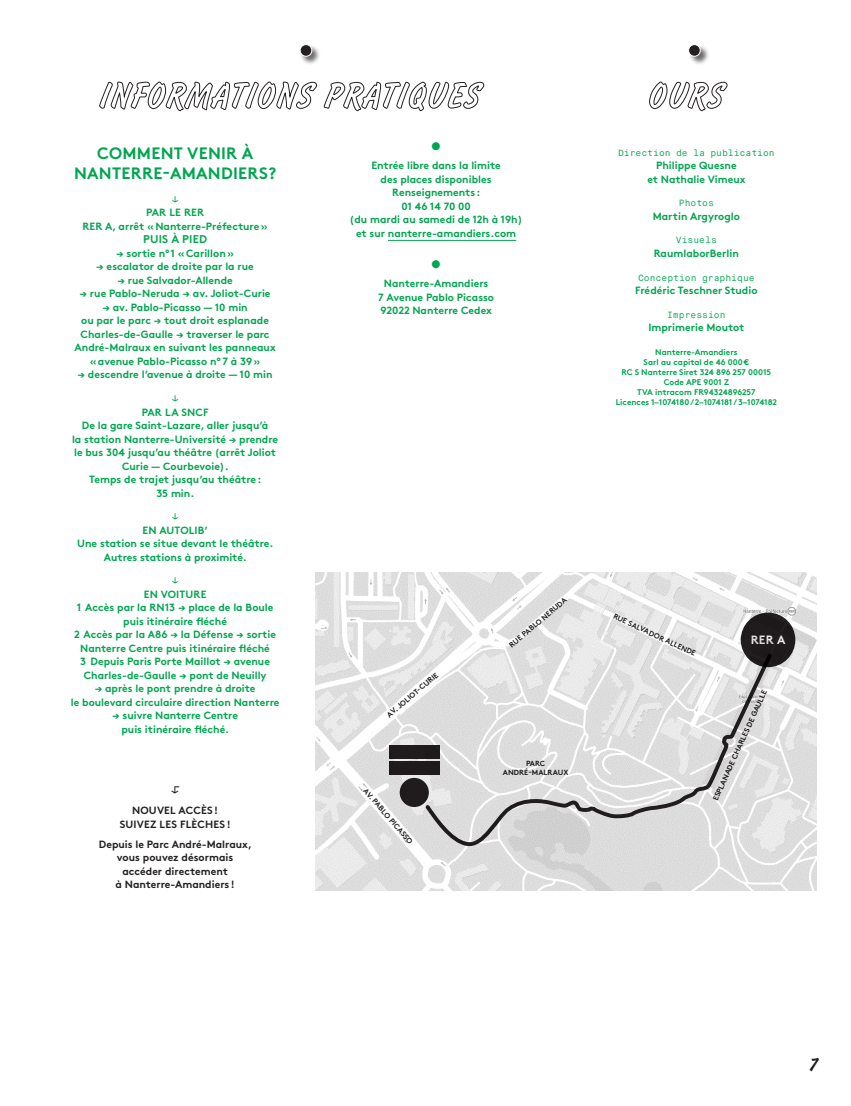
<style>
.page{position:relative;width:851px;height:1106px;background:#fff}
.page>*{position:absolute;margin:0;border:0;box-sizing:border-box;transform-origin:0 0}
.ANNEXE___TITRE{font:28.5px "Flash D Ligh";color:#00a54f}
.t1{font:19.5px "Flash D Ligh";color:#231f20}
.ANNEXE___titre_2{font:700 16.5px/20.2px "Brown";letter-spacing:.015em;color:#00a54f;text-align:center}
.t2{font:700 12px "Brown";color:#fff}
.t3{font:12px "Maison Neue Mono";color:#231f20}
.ANNEXE___titre_3{font:700 11.25px "Brown";letter-spacing:.015em;color:#00a54f}
.DISTRIBUTION___noms{font:700 10.5px/13.5px "Brown";color:#00a54f;text-align:center}
.DISTRIBUTION___noms-2{font:700 10.5px/13.5px "Brown";color:#231f20;text-align:center}
.ANNEXE___titre_3-2{font:700 10.5px "Brown";letter-spacing:.015em;color:#00a54f}
.ANNEXE___titre_3-3{font:700 10.5px/13.5px "Brown";letter-spacing:.015em;color:#231f20;text-align:center}
.INFO_IMPORTANTES{font:10.5px "Maison Neue Mono";color:#00a54f}
.DISTRIBUTION___métie{font:9px "Maison Neue Mono";color:#00a54f}
.SPECTACLE___BIOGRAPH{font:700 8.25px "Brown";color:#00a54f}
.t4{font:700 7.5px/9px "Brown";letter-spacing:.005em;color:#231f20;text-align:center}
</style>
<div class="page">
<svg style="left:99px;top:81px;width:218px;height:31px"></svg>
<svg style="left:323px;top:81px;width:161px;height:31px"></svg>
<svg style="left:649px;top:81px;width:78px;height:31px"></svg>
<hr style="left:388px;top:240px;width:128px;height:1px;background:#00a54f">
<div style="left:300px;top:44px;width:21px;height:22px;background:#231f20;opacity:.66"></div>
<svg style="left:300px;top:44px;width:13px;height:13px"></svg>
<div style="left:688px;top:44px;width:21px;height:22px;background:#231f20;opacity:.66"></div>
<svg style="left:688px;top:44px;width:13px;height:13px"></svg>
<img style="left:315px;top:573px;width:501px;height:317px">
<svg style="left:424px;top:652px;width:349px;height:194px"></svg>
<div style="left:389px;top:745px;width:50px;height:14px;background:#231f20"></div>
<div style="left:389px;top:761px;width:50px;height:13px;background:#231f20"></div>
<div style="left:399px;top:778px;width:30px;height:29px;background:#231f20;border-radius:50%"></div>
<div style="left:740px;top:612px;width:55px;height:55px;background:#231f20;border-radius:50%"></div>
<p class="ANNEXE___titre_2" style="left:74px;top:141px;width:204px">COMMENT VENIR À<br>NANTERRE‑AMANDIERS?</p>
<p class="INFO_IMPORTANTES" style="left:172px;top:193px;width:8px">↓</p>
<p class="ANNEXE___titre_3-2" style="left:146px;top:204px;width:60px">PAR LE RER</p>
<p class="DISTRIBUTION___noms" style="left:83px;top:218px;width:186px">RER A, arrêt «Nanterre‑Préfecture»</p>
<p class="ANNEXE___titre_3" style="left:143px;top:230px;width:65px">PUIS À PIED</p>
<p class="DISTRIBUTION___noms" style="left:116px;top:245px;width:119px">→ sortie n°1 «Carillon»</p>
<p class="DISTRIBUTION___noms" style="left:96px;top:259px;width:159px">→ escalator de droite par la rue</p>
<p class="DISTRIBUTION___noms" style="left:117px;top:272px;width:117px">→ rue Salvador‑Allende</p>
<p class="DISTRIBUTION___noms" style="left:80px;top:286px;width:192px">→ rue Pablo‑Neruda → av. Joliot‑Curie</p>
<p class="DISTRIBUTION___noms" style="left:102px;top:299px;width:147px">→ av. Pablo-Picasso — 10 min</p>
<p class="DISTRIBUTION___noms" style="left:75px;top:313px;width:203px">ou par le parc → tout droit esplanade Charles‑de‑Gaulle → traverser le parc André‑Malraux en suivant les panneaux «avenue Pablo‑Picasso n°7 à 39»</p>
<p class="DISTRIBUTION___noms" style="left:77px;top:367px;width:197px">→ descendre l’avenue à droite — 10 min</p>
<p class="INFO_IMPORTANTES" style="left:172px;top:392px;width:8px">↓</p>
<p class="ANNEXE___titre_3-2" style="left:142px;top:403px;width:68px">PAR LA SNCF</p>
<p class="DISTRIBUTION___noms" style="left:72px;top:417px;width:207px">De la gare Saint-Lazare, aller jusqu’à<br>la station Nanterre-Université → prendre le bus 304 jusqu’au théâtre (arrêt Joliot Curie — Courbevoie).</p>
<p class="DISTRIBUTION___noms" style="left:89px;top:471px;width:174px">Temps de trajet jusqu’au théâtre:<br>35 min.</p>
<p class="INFO_IMPORTANTES" style="left:172px;top:510px;width:8px">↓</p>
<p class="ANNEXE___titre_3-2" style="left:142px;top:521px;width:67px">EN AUTOLIB’</p>
<p class="DISTRIBUTION___noms" style="left:77px;top:535px;width:198px">Une station se situe devant le théâtre.<br>Autres stations à proximité.</p>
<p class="INFO_IMPORTANTES" style="left:172px;top:574px;width:8px">↓</p>
<p class="ANNEXE___titre_3-2" style="left:144px;top:585px;width:64px">EN VOITURE</p>
<p class="DISTRIBUTION___noms" style="left:77px;top:600px;width:198px">1 Accès par la RN13 → place de la Boule puis itinéraire fléché</p>
<p class="DISTRIBUTION___noms" style="left:74px;top:627px;width:203px">2 Accès par la A86 → la Défense → sortie<br>Nanterre Centre puis itinéraire fléché</p>
<p class="DISTRIBUTION___noms" style="left:80px;top:654px;width:191px">3 Depuis Paris Porte Maillot → avenue<br>Charles‑de‑Gaulle → pont de Neuilly</p>
<p class="DISTRIBUTION___noms" style="left:71px;top:681px;width:210px">→ après le pont prendre à droite<br>le boulevard circulaire direction Nanterre</p>
<p class="DISTRIBUTION___noms" style="left:112px;top:708px;width:127px">→ suivre Nanterre Centre puis itinéraire fléché.</p>
<p class="t3" style="left:182px;top:786px;width:9px;rotate:90deg">↳</p>
<p class="ANNEXE___titre_3-3" style="left:120px;top:802px;width:112px">NOUVEL ACCÈS !<br>SUIVEZ LES FLÈCHES !</p>
<p class="DISTRIBUTION___noms-2" style="left:99px;top:836px;width:155px">Depuis le Parc André-Malraux, vous pouvez désormais accéder directement<br>à Nanterre‑Amandiers !</p>
<p class="ANNEXE___TITRE" style="left:426px;top:131px;width:21px">•</p>
<p class="DISTRIBUTION___noms" style="left:371px;top:157px;width:131px">Entrée libre dans la limite des places disponibles</p>
<p class="DISTRIBUTION___noms" style="left:349px;top:184px;width:174px">Renseignements :<br>01 46 14 70 00<br>(du mardi au samedi de 12h à 19h)</p>
<p class="DISTRIBUTION___noms" style="left:356px;top:225px;width:162px">et sur nanterre-amandiers.com</p>
<p class="ANNEXE___TITRE" style="left:426px;top:249px;width:21px">•</p>
<p class="DISTRIBUTION___noms" style="left:378px;top:276px;width:117px">Nanterre‑Amandiers<br>7 Avenue Pablo Picasso<br>92022 Nanterre Cedex</p>
<p class="DISTRIBUTION___métie" style="left:618px;top:147px;width:158px">Direction de la publication</p>
<p class="DISTRIBUTION___noms" style="left:647px;top:157px;width:100px">Philippe Quesne<br>et Nathalie Vimeux</p>
<p class="DISTRIBUTION___métie" style="left:678px;top:197px;width:37px">Photos</p>
<p class="DISTRIBUTION___noms" style="left:652px;top:208px;width:89px">Martin Argyroglo</p>
<p class="DISTRIBUTION___métie" style="left:675px;top:234px;width:42px">Visuels</p>
<p class="DISTRIBUTION___noms" style="left:653px;top:245px;width:87px">RaumlaborBerlin</p>
<p class="DISTRIBUTION___métie" style="left:638px;top:272px;width:118px">Conception graphique</p>
<p class="DISTRIBUTION___noms" style="left:635px;top:282px;width:124px">Frédéric Teschner Studio</p>
<p class="DISTRIBUTION___métie" style="left:667px;top:309px;width:60px">Impression</p>
<p class="DISTRIBUTION___noms" style="left:648px;top:319px;width:97px">Imprimerie Moutot</p>
<p class="SPECTACLE___BIOGRAPH" style="left:655px;top:345px;width:84px">Nanterre-Amandiers</p>
<p class="SPECTACLE___BIOGRAPH" style="left:643px;top:355px;width:107px">Sarl au capital de 46 000€</p>
<p class="SPECTACLE___BIOGRAPH" style="left:621px;top:365px;width:151px">RC S Nanterre Siret 324 896 257 00015</p>
<p class="SPECTACLE___BIOGRAPH" style="left:663px;top:375px;width:67px">Code APE 9001 Z</p>
<p class="SPECTACLE___BIOGRAPH" style="left:637px;top:386px;width:120px">TVA intracom FR94324896257</p>
<p class="SPECTACLE___BIOGRAPH" style="left:615px;top:396px;width:163px">Licences 1–1074180 / 2–1074181 / 3–1074182</p>
<p class="t4" style="left:384px;top:711px;width:66px;rotate:-40deg">AV. JOLIOT-CURIE</p>
<p class="t4" style="left:369px;top:786px;width:72px;rotate:49deg">AV. PABLO PICASSO</p>
<p class="t4" style="left:506px;top:642px;width:74px;rotate:-40deg">RUE PABLO NERUDA</p>
<p class="t4" style="left:503px;top:758px;width:67px">PARC<br>ANDRÉ-MALRAUX</p>
<p class="t4" style="left:616px;top:611px;width:92px;rotate:25deg">RUE SALVADOR ALLENDE</p>
<p class="t2" style="left:750px;top:630px;width:36px">RER A</p>
<p class="t4" style="left:710px;top:798px;width:122px;rotate:-66deg">ESPLANADE CHARLES DE GAULLE</p>
<h2 class="t1" style="left:809px;top:1053px;width:9px">7</h2>
</div>
